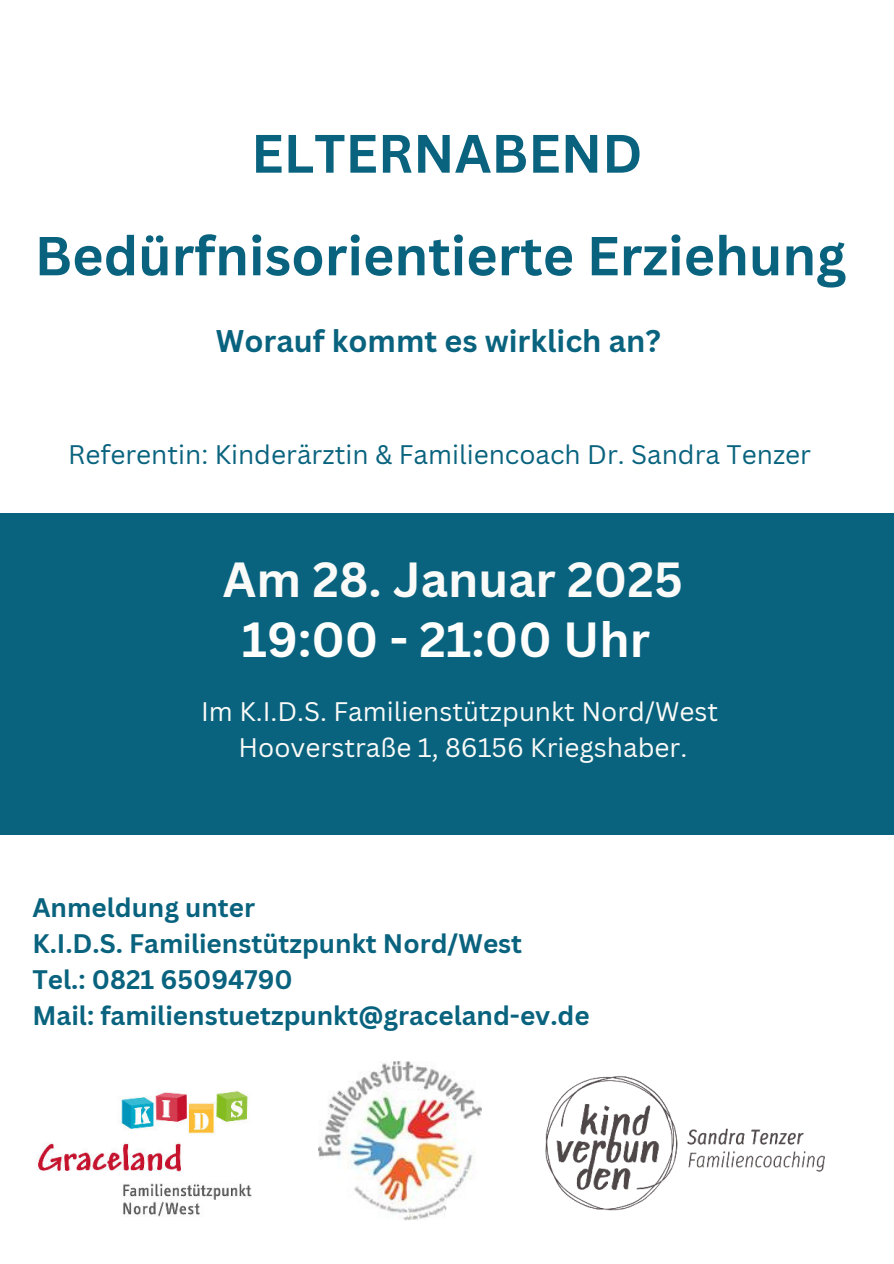
<style>
.page{position:relative;width:894px;height:1264px;background:#fff}
.page>*{position:absolute;margin:0;border:0;box-sizing:border-box;transform-origin:0 0}
.t1{font:700 53.55px "Canva Sans";color:#09637e}
.t2{font:700 52.8px "Canva Sans";color:#09637e}
.t3{font:700 48px "Canva Sans";color:#fafaf8}
.t4{font:700 48px "Canva Sans";color:#fefefd}
.t5{font:700 30.45px "Canva Sans";color:#09637e}
.t6{font:700 26.1px/36px "Canva Sans";color:#09637e}
.t7{font:26.1px/36px "Canva Sans";color:#fafaf8;text-align:center}
.t8{font:26.1px "Canva Sans";color:#09637e}
</style>
<div class="page">
<img style="left:318px;top:1061px;width:145px;height:159px">
<img style="left:37px;top:1090px;width:214px;height:126px">
<div style="left:0;top:513px;width:893px;height:322px;background:#09637e"></div>
<img style="left:463px;top:1076px;width:362px;height:135px">
<h2 class="t2" style="left:251px;top:122px;width:392px">ELTERNABEND</h2>
<h1 class="t1" style="left:35px;top:224px;width:812px">Bedürfnisorientierte Erziehung</h1>
<p class="t5" style="left:216px;top:323px;width:446px">Worauf kommt es wirklich an?</p>
<p class="t8" style="left:68px;top:439px;width:744px">Referentin: Kinderärztin &amp; Familiencoach Dr. Sandra Tenzer</p>
<h3 class="t3" style="left:223px;top:551px;width:461px">Am 28. Januar 2025</h3>
<h3 class="t4" style="left:242px;top:611px;width:409px">19:00 - 21:00 Uhr</h3>
<p class="t7" style="left:201px;top:693px;width:518px">Im K.I.D.S. Familienstützpunkt Nord/West<br>Hooverstraße 1, 86156 Kriegshaber.</p>
<p class="t6" style="left:32px;top:889px;width:558px">Anmeldung unter<br>K.I.D.S. Familienstützpunkt Nord/West<br>Tel.: 0821 65094790<br>Mail: familienstuetzpunkt@graceland-ev.de</p>
</div>
